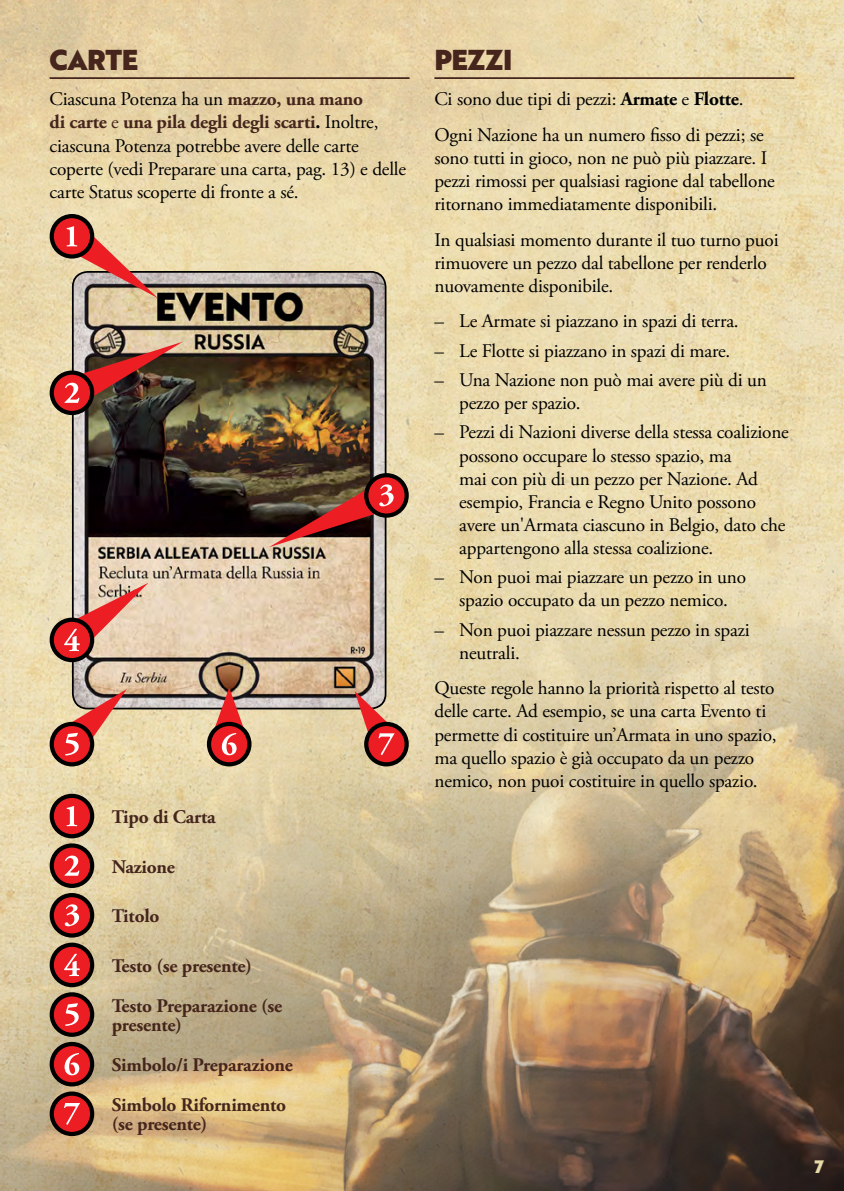
<style>
.page{position:relative;width:844px;height:1191px;background:#fff}
.page>*{position:absolute;margin:0;border:0;box-sizing:border-box;transform-origin:0 0}
.t1{font:28px "Brother 1816 Black";letter-spacing:-.015em;color:#45251c}
.t2{font:19.25px/23.1px "Adobe Garamond Pro";letter-spacing:-.01em;color:#000}
.t3{font:700 19.25px/39.9px "Adobe Garamond Pro";letter-spacing:-.01em;color:#45251c}
.t4{font:17.5px "Brother 1816 Black";color:#e6daa6}
.s1{font-weight:700;color:#45251c}
.s2{color:#45251c}
.s3{font-weight:700}
</style>
<div class="page">
<svg style="left:0;top:0;width:843px;height:409px;background:#e9d7ab"></svg>
<img style="left:0;top:409px;width:843px;height:782px">
<hr style="left:434px;top:77px;width:360px;height:2px;background:#45251c">
<hr style="left:50px;top:77px;width:359px;height:2px;background:#45251c">
<img style="left:75px;top:272px;width:310px;height:434px">
<div style="left:72px;top:271px;width:314px;height:438px;border:2px solid #000;border-radius:15px"></div>
<svg style="left:52px;top:216px;width:40px;height:40px"></svg>
<div style="left:50px;top:214px;width:44px;height:44px;border:4px solid #000;border-radius:50%"></div>
<svg style="left:62px;top:222px;width:96px;height:76px;background:#d29881"></svg>
<svg style="left:52px;top:372px;width:40px;height:41px"></svg>
<div style="left:50px;top:370px;width:44px;height:45px;border:4px solid #000;border-radius:50%"></div>
<img style="left:64px;top:342px;width:119px;height:64px">
<svg style="left:366px;top:475px;width:40px;height:40px"></svg>
<div style="left:364px;top:473px;width:44px;height:45px;border:4px solid #000;border-radius:50%"></div>
<svg style="left:269px;top:481px;width:124px;height:66px;background:#82483e"></svg>
<svg style="left:52px;top:620px;width:40px;height:40px"></svg>
<div style="left:50px;top:617px;width:44px;height:45px;border:4px solid #000;border-radius:50%"></div>
<svg style="left:64px;top:583px;width:84px;height:68px;background:#d69587"></svg>
<svg style="left:52px;top:724px;width:40px;height:40px"></svg>
<div style="left:50px;top:722px;width:44px;height:44px;border:4px solid #000;border-radius:50%"></div>
<svg style="left:65px;top:689px;width:62px;height:66px;background:#d08a78"></svg>
<svg style="left:366px;top:724px;width:40px;height:40px"></svg>
<div style="left:364px;top:722px;width:44px;height:44px;border:4px solid #000;border-radius:50%"></div>
<svg style="left:354px;top:691px;width:44px;height:64px;background:#cc7568"></svg>
<svg style="left:209px;top:724px;width:40px;height:40px"></svg>
<div style="left:207px;top:722px;width:44px;height:44px;border:4px solid #000;border-radius:50%"></div>
<svg style="left:214px;top:687px;width:30px;height:68px;background:#ca5552"></svg>
<svg style="left:52px;top:796px;width:40px;height:40px"></svg>
<div style="left:50px;top:793px;width:44px;height:45px;border:4px solid #000;border-radius:50%"></div>
<svg style="left:67px;top:806px;width:10px;height:20px"></svg>
<svg style="left:52px;top:845px;width:40px;height:41px"></svg>
<div style="left:50px;top:843px;width:44px;height:45px;border:4px solid #000;border-radius:50%"></div>
<svg style="left:64px;top:855px;width:15px;height:20px"></svg>
<svg style="left:52px;top:895px;width:40px;height:40px"></svg>
<div style="left:50px;top:893px;width:44px;height:44px;border:4px solid #000;border-radius:50%"></div>
<svg style="left:65px;top:904px;width:14px;height:22px"></svg>
<svg style="left:52px;top:944px;width:40px;height:41px"></svg>
<div style="left:50px;top:942px;width:44px;height:45px;border:4px solid #000;border-radius:50%"></div>
<svg style="left:64px;top:953px;width:16px;height:23px"></svg>
<svg style="left:52px;top:994px;width:40px;height:40px"></svg>
<div style="left:50px;top:992px;width:44px;height:44px;border:4px solid #000;border-radius:50%"></div>
<svg style="left:65px;top:1003px;width:14px;height:23px"></svg>
<svg style="left:52px;top:1044px;width:40px;height:40px"></svg>
<div style="left:50px;top:1042px;width:44px;height:44px;border:4px solid #000;border-radius:50%"></div>
<svg style="left:65px;top:1053px;width:14px;height:22px"></svg>
<svg style="left:52px;top:1093px;width:40px;height:41px"></svg>
<div style="left:50px;top:1091px;width:44px;height:45px;border:4px solid #000;border-radius:50%"></div>
<svg style="left:64px;top:1103px;width:16px;height:21px"></svg>
<h1 class="t1" style="left:50px;top:38px;width:90px">CARTE</h1>
<p class="t2" style="left:50px;top:88px;width:358px">Ciascuna Potenza ha un <span class="s1">mazzo, una mano<br>di carte</span> <span class="s2">e</span> <span class="s1">una pila degli degli scarti</span><span class="s3">.</span> Inoltre, ciascuna Potenza potrebbe avere delle carte coperte (vedi Preparare una carta, pag. 13) e delle carte Status scoperte di fronte a sé.</p>
<p class="t3" style="left:112px;top:797px;width:106px">Tipo di Carta</p>
<p class="t3" style="left:112px;top:847px;width:65px">Nazione</p>
<p class="t3" style="left:112px;top:896px;width:49px">Titolo</p>
<p class="t3" style="left:112px;top:946px;width:172px">Testo (se presente)<br>Testo Preparazione (se</p>
<p class="t3" style="left:112px;top:1005px;width:183px">presente)<br>Simbolo/i Preparazione<br>Simbolo Rifornimento</p>
<p class="t3" style="left:112px;top:1104px;width:97px">(se presente)</p>
<h1 class="t1" style="left:434px;top:38px;width:80px">PEZZI</h1>
<p class="t2" style="left:434px;top:82px;width:330px;line-height:35.5px">Ci sono due tipi di pezzi: <span class="s3">Armate</span> e <span class="s3">Flotte</span>.<br>Ogni Nazione ha un numero fisso di pezzi; se</p>
<p class="t2" style="left:434px;top:147px;width:342px">sono tutti in gioco, non ne può più piazzare. I pezzi rimossi per qualsiasi ragione dal tabellone ritornano immediatamente disponibili.</p>
<p class="t2" style="left:434px;top:229px;width:345px">In qualsiasi momento durante il tuo turno puoi rimuovere un pezzo dal tabellone per renderlo nuovamente disponibile.</p>
<p class="t2" style="left:434px;top:310px;width:306px">– Le Armate si piazzano in spazi di terra.</p>
<p class="t2" style="left:434px;top:340px;width:297px">– Le Flotte si piazzano in spazi di mare.</p>
<p class="t2" style="left:459px;top:369px;width:309px;text-indent:-25px">– Una Nazione non può mai avere più di un pezzo per spazio.</p>
<p class="t2" style="left:459px;top:421px;width:331px;text-indent:-25px">– Pezzi di Nazioni diverse della stessa coalizione possono occupare lo stesso spazio, ma<br>mai con più di un pezzo per Nazione. Ad esempio, Francia e Regno Unito possono avere un'Armata ciascuno in Belgio, dato che appartengono alla stessa coalizione.</p>
<p class="t2" style="left:434px;top:566px;width:313px;text-align:center">– Non puoi mai piazzare un pezzo in uno spazio occupato da un pezzo nemico.</p>
<p class="t2" style="left:459px;top:618px;width:292px;text-indent:-25px">– Non puoi piazzare nessun pezzo in spazi neutrali.</p>
<p class="t2" style="left:434px;top:677px;width:344px">Queste regole hanno la priorità rispetto al testo delle carte. Ad esempio, se una carta Evento ti permette di costituire un’Armata in uno spazio, ma quello spazio è già occupato da un pezzo nemico, non puoi costituire in quello spazio.</p>
<p class="t4" style="left:814px;top:1152px;width:11px">7</p>
</div>
